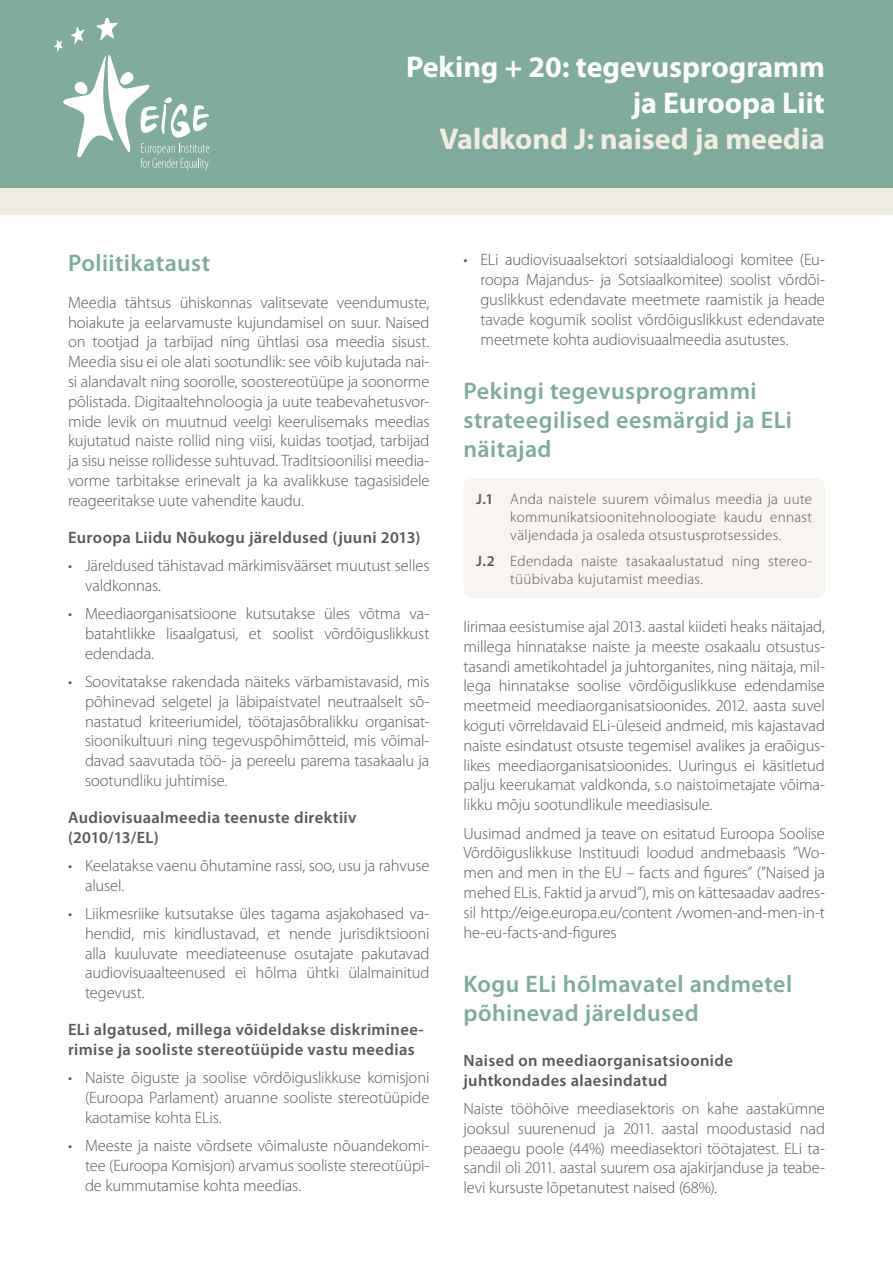
<style>
.page{position:relative;width:893px;height:1263px;background:#fff}
.page>*{position:absolute;margin:0;border:0;box-sizing:border-box;transform-origin:0 0}
.Main_1{font:700 30px/36px "Myriad Pro";color:#fff;text-align:right}
.Main_2{font:700 30px "Myriad Pro";color:#f1ece2}
.Title_1{font:600 24px/28.8px "Myriad Pro";letter-spacing:.015em;color:#7eab9b}
.Body_Text{font:300 16.5px/19.8px "Myriad Pro";letter-spacing:-.01em;color:#57585a;text-align:justify}
.Subtitle{font:600 16.5px/19.8px "Myriad Pro";letter-spacing:.02em;color:#57585a}
.Body_Text_2{font:300 15px/18px "Myriad Pro";letter-spacing:.02em;color:#57585a;text-align:justify}
.s1{font-weight:600}
</style>
<div class="page">
<div style="left:463px;top:478px;width:362px;height:120px;background:#f8f5f0;border-radius:9px"></div>
<div style="left:0;top:0;width:893px;height:215px;background:#f1ece2"></div>
<div style="left:0;top:0;width:893px;height:187px;background:#7eab9b"></div>
<svg style="left:54px;top:18px;width:155px;height:153px"></svg>
<p class="Main_1" style="left:406px;top:48px;width:420px">Peking + 20: tegevusprogramm ja Euroopa Liit</p>
<p class="Main_2" style="left:439px;top:119px;width:387px">Valdkond J: naised ja meedia</p>
<p class="Title_1" style="left:68px;top:249px;width:144px">Poliitikataust</p>
<p class="Body_Text" style="left:68px;top:293px;width:363px">Meedia tähtsus ühiskonnas valitsevate veendumuste, hoiakute ja eelarvamuste kujundamisel on suur. Naised on tootjad ja tarbijad ning ühtlasi osa meedia sisust.<br>Meedia sisu ei ole alati sootundlik: see võib kujutada nai&shy;si alandavalt ning soorolle, soostereotüüpe ja soonorme põlistada. Digitaaltehnoloogia ja uute teabevahetusvor&shy;mide levik on muutnud veelgi keerulisemaks meedias kujutatud naiste rollid ning viisi, kuidas tootjad, tarbijad ja sisu neisse rollidesse suhtuvad. Traditsioonilisi meedia&shy;vorme tarbitakse erinevalt ja ka avalikkuse tagasisidele reageeritakse uute vahendite kaudu.</p>
<p class="Subtitle" style="left:68px;top:527px;width:354px">Euroopa Liidu Nõukogu järeldused (juuni 2013)</p>
<p class="Body_Text" style="left:85px;top:556px;width:346px;text-indent:-17px">• Järeldused tähistavad märkimisväärset muutust selles valdkonnas.</p>
<p class="Body_Text" style="left:85px;top:604px;width:346px;text-indent:-17px">• Meediaorganisatsioone kutsutakse üles võtma va&shy;batahtlikke lisaalgatusi, et soolist võrdõiguslikkust edendada.</p>
<p class="Body_Text" style="left:85px;top:672px;width:346px;text-indent:-17px">• Soovitatakse rakendada näiteks värbamistavasid, mis põhinevad selgetel ja läbipaistvatel neutraalselt sõ&shy;nastatud kriteeriumidel, töötajasõbralikku organisat&shy;sioonikultuuri ning tegevuspõhimõtteid, mis võimal&shy;davad saavutada töö- ja pereelu parema tasakaalu ja sootundliku juhtimise.</p>
<p class="Subtitle" style="left:68px;top:808px;width:290px">Audiovisuaalmeedia teenuste direktiiv (2010/13/EL)</p>
<p class="Body_Text" style="left:85px;top:856px;width:346px;text-indent:-17px">• Keelatakse vaenu õhutamine rassi, soo, usu ja rahvuse alusel.</p>
<p class="Body_Text" style="left:85px;top:904px;width:346px;text-indent:-17px">• Liikmesriike kutsutakse üles tagama asjakohased va&shy;hendid, mis kindlustavad, et nende jurisdiktsiooni alla kuuluvate meediateenuse osutajate pakutavad audiovisuaalteenused ei hõlma ühtki ülalmainitud tegevust.</p>
<p class="Subtitle" style="left:68px;top:1020px;width:357px">ELi algatused, millega võideldakse diskriminee&shy;rimise ja sooliste stereotüüpide vastu meedias</p>
<p class="Body_Text" style="left:85px;top:1068px;width:346px;text-indent:-17px">• Naiste õiguste ja soolise võrdõiguslikkuse komisjoni (Euroopa Parlament) aruanne sooliste stereotüüpide kaotamise kohta ELis.</p>
<p class="Body_Text" style="left:85px;top:1136px;width:346px;text-indent:-17px">• Meeste ja naiste võrdsete võimaluste nõuandekomi&shy;tee (Euroopa Komisjon) arvamus sooliste stereotüüpi&shy;de kummutamise kohta meedias.</p>
<p class="Body_Text" style="left:480px;top:250px;width:346px;text-indent:-17px">• ELi audiovisuaalsektori sotsiaaldialoogi komitee (Eu&shy;roopa Majandus- ja Sotsiaalkomitee) soolist võrdõi&shy;guslikkust edendavate meetmete raamistik ja heade tavade kogumik soolist võrdõiguslikkust edendavate meetmete kohta audiovisuaalmeedia asutustes.</p>
<p class="Title_1" style="left:463px;top:377px;width:330px">Pekingi tegevusprogrammi strateegilised eesmärgid ja ELi näitajad</p>
<p class="Body_Text_2" style="left:510px;top:490px;width:303px;text-indent:-34px"><span class="s1">J.1</span> Anda naistele suurem võimalus meedia ja uute kommunikatsioonitehnoloogiate kaudu ennast väljendada ja osaleda otsustusprotsessides.</p>
<p class="Body_Text_2" style="left:510px;top:552px;width:303px;text-indent:-34px"><span class="s1">J.2</span> Edendada naiste tasakaalustatud ning stereo&shy;tüübivaba kujutamist meedias.</p>
<p class="Body_Text" style="left:463px;top:617px;width:363px">Iirimaa eesistumise ajal 2013. aastal kiideti heaks näitajad, millega hinnatakse naiste ja meeste osakaalu otsustus&shy;tasandi ametikohtadel ja juhtorganites, ning näitaja, mil&shy;lega hinnatakse soolise võrdõiguslikkuse edendamise meetmeid meediaorganisatsioonides. 2012. aasta suvel koguti võrreldavaid ELi‑üleseid andmeid, mis kajastavad naiste esindatust otsuste tegemisel avalikes ja eraõigus&shy;likes meediaorganisatsioonides. Uuringus ei käsitletud palju keerukamat valdkonda, s.o naistoimetajate võima&shy;likku mõju sootundlikule meediasisule.</p>
<p class="Body_Text" style="left:463px;top:823px;width:363px">Uusimad andmed ja teave on esitatud Euroopa Soolise Võrdõiguslikkuse Instituudi loodud andmebaasis ”Wo&shy;men and men in the EU – facts and figures” (”Naised ja mehed ELis. Faktid ja arvud”), mis on kättesaadav aadres&shy;sil http://eige.europa.eu/content /women‑and‑men‑in‑t he‑eu‑facts‑and‑figures</p>
<p class="Title_1" style="left:463px;top:970px;width:330px">Kogu ELi hõlmavatel andmetel põhinevad järeldused</p>
<p class="Subtitle" style="left:463px;top:1051px;width:271px">Naised on meediaorganisatsioonide juhtkondades alaesindatud</p>
<p class="Body_Text" style="left:463px;top:1099px;width:363px">Naiste tööhõive meediasektoris on kahe aastakümne jooksul suurenenud ja 2011. aastal moodustasid nad peaaegu poole (44%) meediasektori töötajatest. ELi ta&shy;sandil oli 2011. aastal suurem osa ajakirjanduse ja teabe&shy;levi kursuste lõpetanutest naised (68%).</p>
</div>
